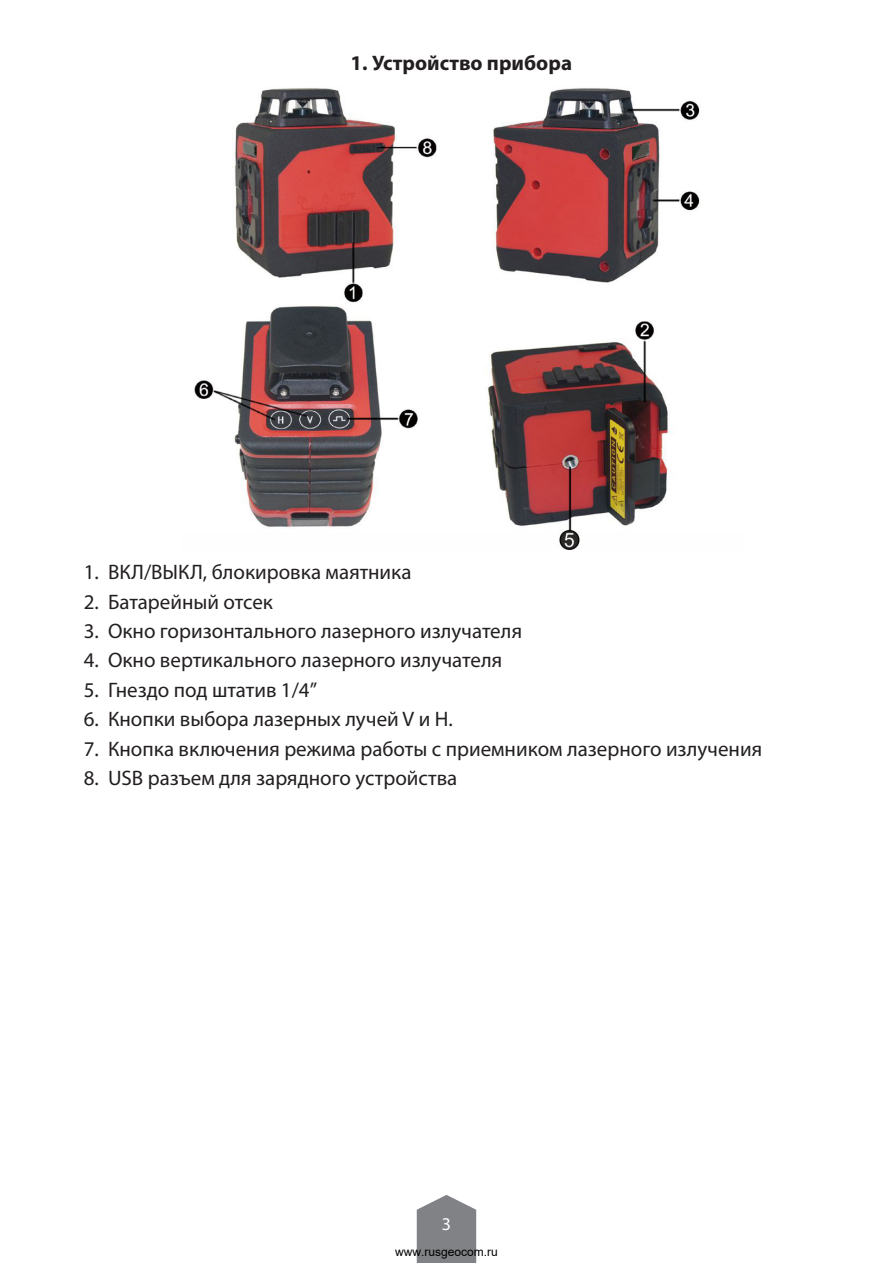
<style>
.page{position:relative;width:893px;height:1263px;background:#fff}
.page>*{position:absolute;margin:0;border:0;box-sizing:border-box;transform-origin:0 0}
.t1{font:21px "Myriad Pro";color:#231f20}
.t2{font:700 21px "Myriad Pro";color:#231f20}
.t3{font:18px "Myriad Pro";color:#fff}
.t4{font:12px "Arial";color:#000}
</style>
<div class="page">
<svg style="left:417px;top:1195px;width:59px;height:68px;background:#8d8f91"></svg>
<img style="left:194px;top:88px;width:506px;height:462px">
<p class="t2" style="left:351px;top:49px;width:223px">1. Устройство прибора</p>
<p class="t1" style="left:84px;top:559px;width:329px">1. ВКЛ/ВЫКЛ, блокировка маятника</p>
<p class="t1" style="left:84px;top:588px;width:191px">2. Батарейный отсек</p>
<p class="t1" style="left:84px;top:618px;width:440px">3. Окно горизонтального лазерного излучателя</p>
<p class="t1" style="left:84px;top:647px;width:420px">4. Окно вертикального лазерного излучателя</p>
<p class="t1" style="left:84px;top:677px;width:235px">5. Гнездо под штатив 1/4”</p>
<p class="t1" style="left:84px;top:706px;width:371px">6. Кнопки выбора лазерных лучей V и H.</p>
<p class="t1" style="left:84px;top:736px;width:680px">7. Кнопка включения режима работы с приемником лазерного излучения</p>
<p class="t1" style="left:84px;top:765px;width:375px">8. USB разъем для зарядного устройства</p>
<p class="t3" style="left:442px;top:1213px;width:11px">3</p>
<p class="t4" style="left:395px;top:1244px;width:104px">www.rusgeocom.ru</p>
</div>
